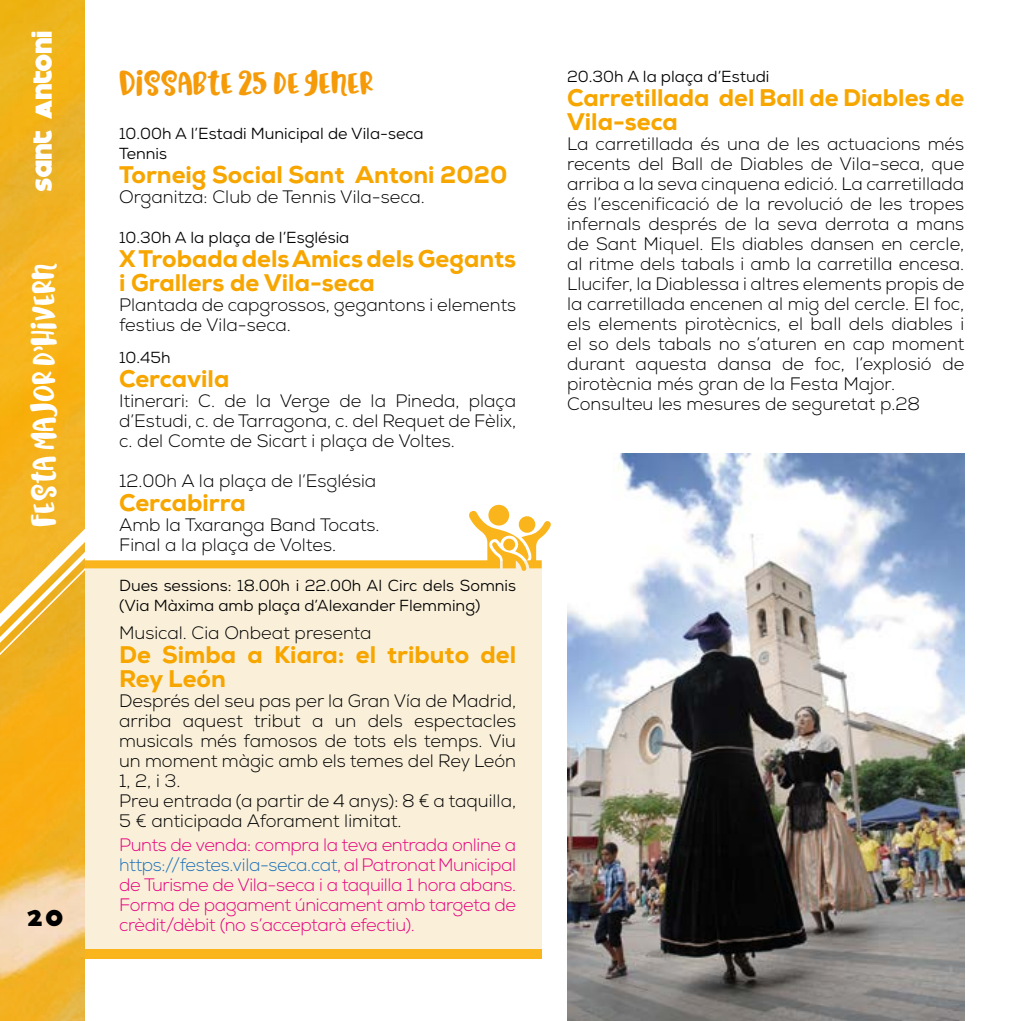
<style>
.page{position:relative;width:1021px;height:1021px;background:#fff}
.page>*{position:absolute;margin:0;border:0;box-sizing:border-box;transform-origin:0 0}
.t1{font:28px "Hello Spring";color:#fff}
.t2{font:28px "Hello Spring";color:#f59b0a}
.t3{font:28px "Dokyo";color:#fff}
.t4{font:28px "Dokyo";color:#000}
.t5{font:800 24px/24px "Nexa";color:#f7a600}
.t6{font:300 18px/20px "Nexa";color:#000}
.t7{font:300 18px/20px "Nexa";letter-spacing:-.02em;color:#e6007d;text-align:justify}
.t8{font:16px/20px "Nexa";color:#000}
.s1{color:#1d71b8}
</style>
<div class="page">
<img style="left:0;top:0;width:85px;height:1020px">
<div style="left:85px;top:561px;width:456px;height:397px;background:#faf0da"></div>
<img style="left:567px;top:454px;width:397px;height:566px">
<div style="left:85px;top:948px;width:456px;height:10px;background:#fab51d"></div>
<div style="left:488px;top:505px;width:21px;height:20px;background:#fab51d;border-radius:50%"></div>
<svg style="left:0;top:511px;width:551px;height:178px"></svg>
<h1 class="t3" style="left:27px;top:191px;width:162px;rotate:-90deg">Sant Antoni</h1>
<h1 class="t1" style="left:26px;top:527px;width:265px;rotate:-90deg">FESTA MAJOR D’HIVERN</h1>
<h1 class="t4" style="left:28px;top:901px;width:38px">20</h1>
<h1 class="t2" style="left:119px;top:65px;width:256px">DISSABTE 25 DE GENER</h1>
<p class="t8" style="left:119px;top:123px;width:306px">10.00h A l’Estadi Municipal de Vila-seca<br>Tennis</p>
<h2 class="t5" style="left:119px;top:162px;width:390px">Torneig Social Sant Antoni 2020</h2>
<p class="t6" style="left:119px;top:187px;width:307px">Organitza: Club de Tennis Vila-seca.</p>
<p class="t8" style="left:119px;top:227px;width:232px">10.30h A la plaça de l’Església</p>
<h2 class="t5" style="left:119px;top:246px;width:398px">X Trobada dels Amics dels Gegants i Grallers de Vila-seca</h2>
<p class="t6" style="left:119px;top:295px;width:398px">Plantada de capgrossos, gegantons i elements festius de Vila-seca.</p>
<p class="t8" style="left:119px;top:347px;width:53px">10.45h</p>
<h2 class="t5" style="left:119px;top:366px;width:112px">Cercavila</h2>
<p class="t6" style="left:119px;top:391px;width:398px;text-align:justify">Itinerari: C. de la Verge de la Pineda, plaça d’Estudi, c. de Tarragona, c. del Requet de Fèlix, c. del Comte de Sicart i plaça de Voltes.</p>
<p class="t6" style="left:119px;top:471px;width:258px">12.00h A la plaça de l’Església</p>
<h2 class="t5" style="left:119px;top:490px;width:128px">Cercabirra</h2>
<p class="t6" style="left:119px;top:515px;width:262px">Amb la Txaranga Band Tocats.<br>Final a la plaça de Voltes.</p>
<p class="t8" style="left:119px;top:575px;width:398px">Dues sessions: 18.00h i 22.00h Al Circ dels Somnis (Via Màxima amb plaça d’Alexander Flemming)</p>
<p class="t6" style="left:119px;top:623px;width:254px">Musical. Cia Onbeat presenta</p>
<h2 class="t5" style="left:119px;top:642px;width:398px">De Simba a Kiara: el tributo del<br>Rey León</h2>
<p class="t6" style="left:119px;top:691px;width:398px">Després del seu pas per la Gran Vía de Madrid, arriba aquest tribut a un dels espectacles musicals més famosos de tots els temps. Viu un moment màgic amb els temes del Rey León 1, 2, i 3.<br>Preu entrada (a partir de 4 anys): 8 € a taquilla, 5 € anticipada Aforament limitat.</p>
<p class="t7" style="left:119px;top:835px;width:398px">Punts de venda: compra la teva entrada online a <span class="s1">https://festes.vila-seca.cat</span>, al Patronat Municipal de Turisme de Vila-seca i a taquilla 1 hora abans.<br>Forma de pagament únicament amb targeta de crèdit/dèbit (no s’acceptarà efectiu).</p>
<p class="t8" style="left:567px;top:66px;width:204px">20.30h A la plaça d’Estudi</p>
<h2 class="t5" style="left:567px;top:85px;width:398px">Carretillada del Ball de Diables de<br>Vila-seca</h2>
<p class="t6" style="left:567px;top:134px;width:398px">La carretillada és una de les actuacions més recents del Ball de Diables de Vila-seca, que arriba a la seva cinquena edició. La carretillada és l’escenificació de la revolució de les tropes infernals després de la seva derrota a mans de Sant Miquel. Els diables dansen en cercle, al ritme dels tabals i amb la carretilla encesa.<br>Llucifer, la Diablessa i altres elements propis de la carretillada encenen al mig del cercle. El foc, els elements pirotècnics, el ball dels diables i el so dels tabals no s’aturen en cap moment durant aquesta dansa de foc, l’explosió de pirotècnia més gran de la Festa Major.<br>Consulteu les mesures de seguretat p.28</p>
</div>
